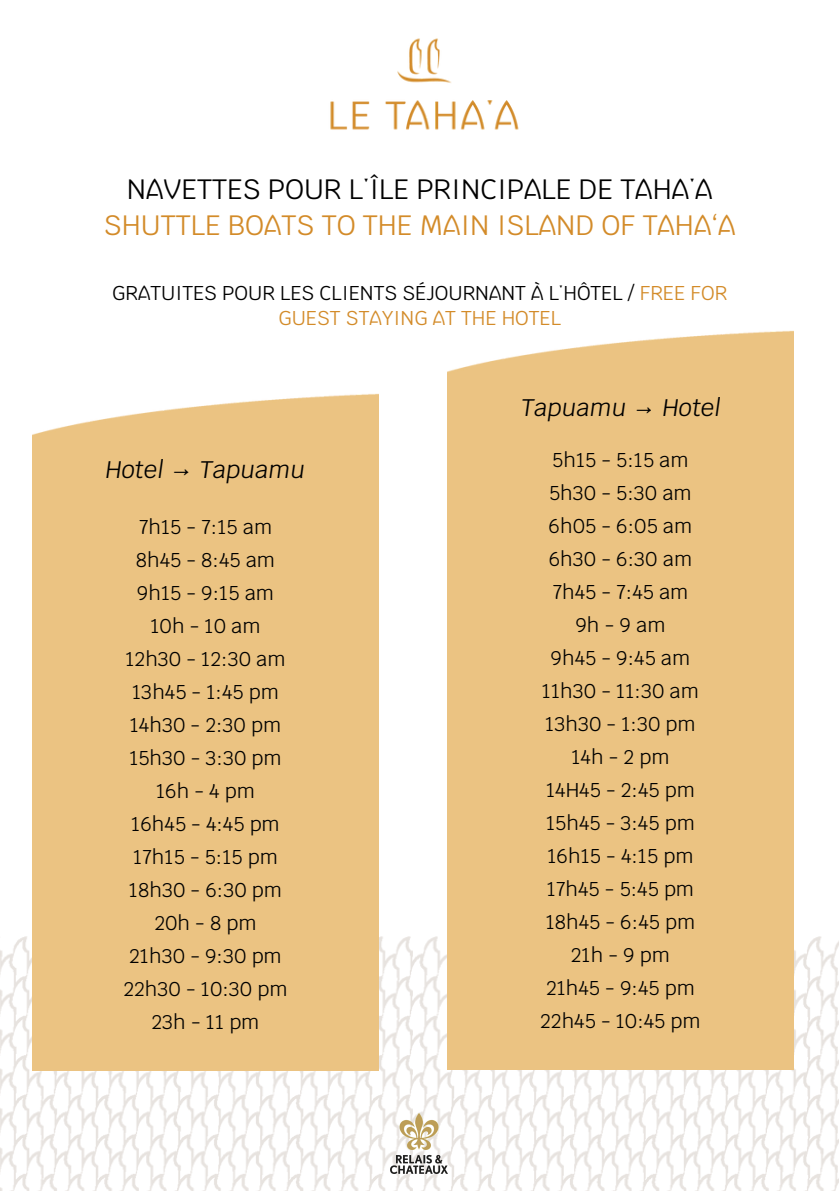
<style>
.page{position:relative;width:839px;height:1191px;background:#fff}
.page>*{position:absolute;margin:0;border:0;box-sizing:border-box;transform-origin:0 0}
.t1{font:28px "Pearl Resorts";color:#000}
.t2{font:28px "Pearl Resorts";color:#d38b29}
.t3{font:italic 24px "Krub";color:#000}
.t4{font:20px "Krub";color:#000}
.t5{font:20px/25.6px "Pearl Resorts";color:#000;text-align:center}
.s1{color:#d38b29}
</style>
<div class="page">
<img style="left:0;top:932px;width:838px;height:259px">
<img style="left:391px;top:1113px;width:57px;height:60px">
<div style="left:448px;top:330px;width:345px;height:740px;background:#ebc382"></div>
<div style="left:33px;top:394px;width:345px;height:676px;background:#ebc382"></div>
<img style="left:330px;top:38px;width:189px;height:92px">
<h1 class="t1" style="left:127px;top:171px;width:587px">NAVETTES POUR L’ÎLE PRINCIPALE DE TAHA’A</h1>
<h1 class="t2" style="left:104px;top:207px;width:633px">SHUTTLE BOATS TO THE MAIN ISLAND OF TAHA‘A</h1>
<p class="t5" style="left:112px;top:280px;width:616px">GRATUITES POUR LES CLIENTS SÉJOURNANT À L’HÔTEL / <span class="s1">FREE FOR<br>GUEST STAYING AT THE HOTEL</span></p>
<p class="t3" style="left:106px;top:454px;width:201px">Hotel → Tapuamu</p>
<p class="t4" style="left:139px;top:513px;width:135px">7h15 - 7:15 am</p>
<h2 class="t4" style="left:136px;top:546px;width:141px">8h45 - 8:45 am</h2>
<p class="t4" style="left:137px;top:579px;width:139px">9h15 - 9:15 am</p>
<p class="t4" style="left:150px;top:612px;width:112px">10h - 10 am</p>
<p class="t4" style="left:125px;top:645px;width:162px">12h30 - 12:30 am</p>
<p class="t4" style="left:132px;top:678px;width:148px">13h45 - 1:45 pm</p>
<p class="t4" style="left:130px;top:711px;width:153px">14h30 - 2:30 pm</p>
<p class="t4" style="left:129px;top:744px;width:154px">15h30 - 3:30 pm</p>
<p class="t4" style="left:156px;top:777px;width:101px">16h - 4 pm</p>
<p class="t4" style="left:131px;top:810px;width:150px">16h45 - 4:45 pm</p>
<p class="t4" style="left:133px;top:843px;width:146px">17h15 - 5:15 pm</p>
<p class="t4" style="left:129px;top:876px;width:155px">18h30 - 6:30 pm</p>
<p class="t4" style="left:154px;top:909px;width:104px">20h - 8 pm</p>
<p class="t4" style="left:129px;top:942px;width:154px">21h30 - 9:30 pm</p>
<p class="t4" style="left:123px;top:975px;width:166px">22h30 - 10:30 pm</p>
<p class="t4" style="left:151px;top:1008px;width:109px">23h - 11 pm</p>
<p class="t3" style="left:521px;top:392px;width:201px">Tapuamu → Hotel</p>
<h2 class="t4" style="left:552px;top:447px;width:138px">5h15 - 5:15 am</h2>
<p class="t4" style="left:549px;top:480px;width:144px">5h30 - 5:30 am</p>
<p class="t4" style="left:548px;top:513px;width:145px">6h05 - 6:05 am</p>
<p class="t4" style="left:548px;top:546px;width:145px">6h30 - 6:30 am</p>
<p class="t4" style="left:552px;top:579px;width:137px">7h45 - 7:45 am</p>
<p class="t4" style="left:575px;top:612px;width:92px">9h-9am</p>
<p class="t4" style="left:550px;top:645px;width:141px">9h45 - 9:45 am</p>
<p class="t4" style="left:542px;top:678px;width:159px">11h30 - 11:30 am</p>
<p class="t4" style="left:545px;top:711px;width:152px">13h30 - 1:30 pm</p>
<p class="t4" style="left:571px;top:744px;width:100px">14h - 2 pm</p>
<p class="t4" style="left:546px;top:777px;width:150px">14H45 - 2:45 pm</p>
<p class="t4" style="left:546px;top:810px;width:150px">15h45 - 3:45 pm</p>
<p class="t4" style="left:547px;top:843px;width:148px">16h15 - 4:15 pm</p>
<p class="t4" style="left:546px;top:876px;width:149px">17h45 - 5:45 pm</p>
<p class="t4" style="left:545px;top:909px;width:151px">18h45 - 6:45 pm</p>
<p class="t4" style="left:570px;top:942px;width:101px">21h - 9 pm</p>
<p class="t4" style="left:546px;top:975px;width:150px">21h45 - 9:45 pm</p>
<p class="t4" style="left:540px;top:1008px;width:162px">22h45 - 10:45 pm</p>
</div>
